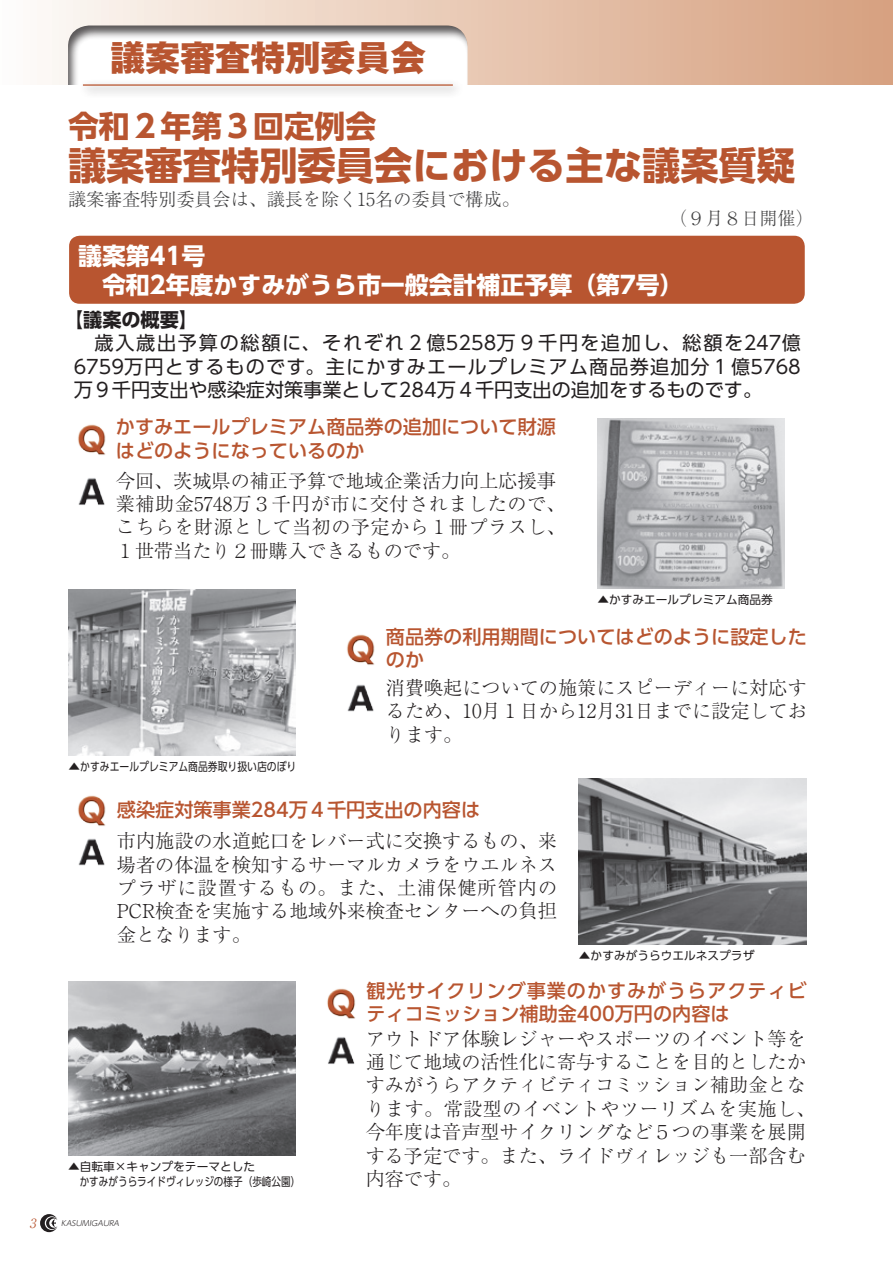
<style>
.page{position:relative;width:893px;height:1263px;background:#fff}
.page>*{position:absolute;margin:0;border:0;box-sizing:border-box;transform-origin:0 0}
.t1{font:700 38.25px "UD Shin Go Pro";color:#b85530}
.t2{font:800 35.1px "Gothic MB101 Pro";color:#b85530}
.t3{font:700 30.9px "UD Shin Go Pro";color:#b85530}
.t4{font:700 23.85px/29.2px "UD Shin Go Pro";color:#fff}
.t5{font:300 19.2px/23.4px "Ryumin Pr 6 N";color:#231f20;text-align:justify}
.t6{font:19.2px/23.4px "UD Shin Go Pro";color:#231f20;text-align:justify}
.t7{font:500 19.2px/23.4px "UD Shin Go Pro";color:#b85530}
.t8{font:500 19.2px/23.4px "UD Shin Go Pro";letter-spacing:.05em;color:#b85530}
.t9{font:700 19.2px "UD Shin Go Pro";color:#231f20}
.t10{font:300 18px "Ryumin Pr 6 N";color:#3e3e3f}
.t11{font:italic 300 12.75px "Ryumin Pr 6";color:#b85530}
.t12{font:11.7px "UD Shin Go Pro";color:#231f20}
.t13{font:11.7px "UD Shin Go Pro";color:#231f20;scale:.82 1}
.t14{font:italic 300 7.5px "UD Shin Go Pro";color:#231f20}
</style>
<div class="page">
<div style="left:0;top:0;width:893px;height:85px;background:linear-gradient(to right,#fdfaf7,#d69e7c)"></div>
<svg style="left:40px;top:1214px;width:17px;height:18px"></svg>
<div style="left:69px;top:236px;width:736px;height:68px;background:#b85530;border-radius:11px"></div>
<img style="left:327px;top:988px;width:28px;height:31px">
<img style="left:78px;top:424px;width:28px;height:31px">
<img style="left:347px;top:634px;width:28px;height:31px">
<img style="left:78px;top:795px;width:28px;height:71px">
<img style="left:78px;top:478px;width:27px;height:27px">
<img style="left:347px;top:684px;width:27px;height:28px">
<img style="left:328px;top:1037px;width:27px;height:27px">
<img style="left:597px;top:418px;width:187px;height:170px">
<img style="left:68px;top:590px;width:228px;height:165px">
<img style="left:68px;top:981px;width:228px;height:175px">
<img style="left:579px;top:778px;width:227px;height:166px">
<div style="left:66px;top:25px;width:402px;height:84px;background:#231f20;opacity:.75"></div>
<div style="left:0;top:85px;width:893px;height:21px;background:#fff"></div>
<div style="left:78px;top:79px;width:386px;height:19px;background:#f4f4f4"></div>
<hr style="left:83px;top:84px;width:370px;height:2px;background:#b85530">
<p class="t11" style="left:30px;top:1213px;width:11px">3</p>
<h2 class="t2" style="left:110px;top:28px;width:317px">議案審査特別委員会</h2>
<h3 class="t3" style="left:68px;top:101px;width:310px">令和２年第３回定例会</h3>
<h1 class="t1" style="left:68px;top:134px;width:729px">議案審査特別委員会における主な議案質疑</h1>
<p class="t10" style="left:68px;top:185px;width:453px">議案審査特別委員会は、議長を除く15名の委員で構成。</p>
<p class="t4" style="left:102px;top:241px;width:583px;text-indent:-24px">議案第41号<br>令和2年度かすみがうら市一般会計補正予算（第7号(</p>
<p class="t10" style="left:669px;top:204px;width:146px">（９月８日開催(</p>
<p class="t9" style="left:64px;top:304px;width:135px">【議案の概要【</p>
<p class="t6" style="left:74px;top:331px;width:729px">　歳入歳出予算の総額に、それぞれ２億5258万９千円を追加し、総額を247億6759万円とするものです。主にかすみエールプレミアム商品券追加分１億5768万９千円支出や感染症対策事業として284万４千円支出の追加をするものです。</p>
<p class="t7" style="left:116px;top:415px;width:442px">かすみエールプレミアム商品券の追加について財源はどのようになっているのか</p>
<p class="t5" style="left:116px;top:468px;width:451px;text-align:left">今回、茨城県の補正予算で地域企業活力向上応援事業補助金5748万３千円が市に交付されましたので、こちらを財源として当初の予定から１冊プラスし、<br>１世帯当たり２冊購入できるものです。</p>
<p class="t12" style="left:597px;top:590px;width:177px">▲かすみエールプレミアム商品券</p>
<p class="t7" style="left:386px;top:624px;width:422px">商品券の利用期間についてはどのように設定したのか</p>
<p class="t5" style="left:386px;top:675px;width:422px">消費喚起についての施策にスピーディーに対応するため、10月１日から12月31日までに設定しております。</p>
<p class="t12" style="left:69px;top:757px;width:229px">▲かすみエールプレミアム商品券取り扱い店のぼり</p>
<p class="t7" style="left:117px;top:798px;width:365px">感染症対策事業284万４千円支出の内容は</p>
<p class="t5" style="left:117px;top:828px;width:442px">市内施設の水道蛇口をレバー式に交換するもの、来場者の体温を検知するサーマルカメラをウエルネスプラザに設置するもの。また、土浦保健所管内のPCR検査を実施する地域外来検査センターへの負担金となります。</p>
<p class="t12" style="left:68px;top:1157px;width:189px">▲自転車×キャンプをテーマとした</p>
<p class="t13" style="left:80px;top:1172px;width:270px">かすみがうらライドヴィレッジの様子（歩崎公園(</p>
<p class="t14" style="left:61px;top:1217px;width:62px">KASUMIGAURA</p>
<p class="t12" style="left:579px;top:946px;width:177px">▲かすみがうらウエルネスプラザ</p>
<p class="t8" style="left:366px;top:978px;width:442px">観光サイクリング事業のかすみがうらアクティビティコミッション補助金400万円の内容は</p>
<p class="t5" style="left:366px;top:1026px;width:451px;text-align:left">アウトドア体験レジャーやスポーツのイベント等を通じて地域の活性化に寄与することを目的としたかすみがうらアクティビティコミッション補助金となります。常設型のイベントやツーリズムを実施し、今年度は音声型サイクリングなど５つの事業を展開する予定です。また、ライドヴィレッジも一部含む</p>
<p class="t5" style="left:366px;top:1166px;width:97px">内容です。</p>
</div>
